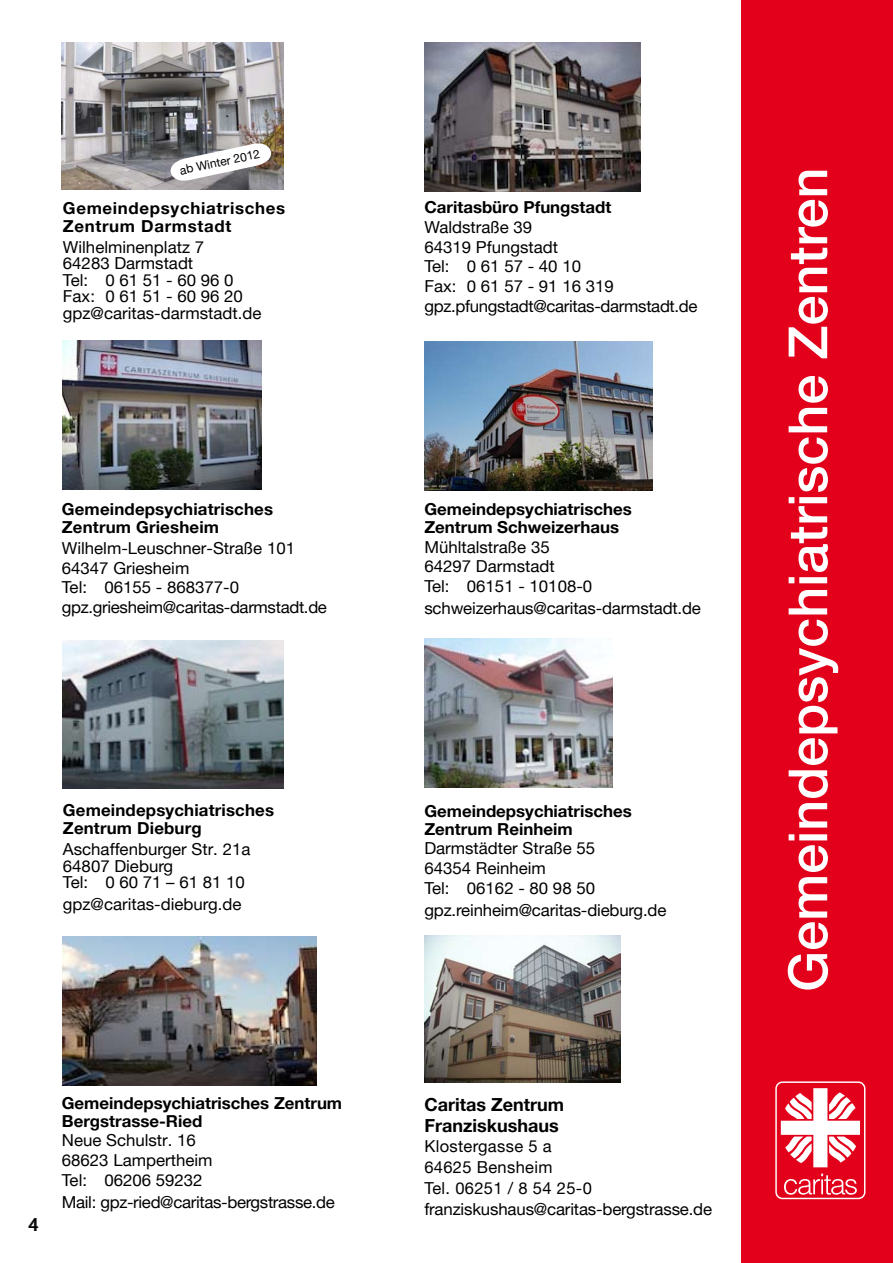
<style>
.page{position:relative;width:893px;height:1263px;background:#fff}
.page>*{position:absolute;margin:0;border:0;box-sizing:border-box;transform-origin:0 0}
.t1{font:500 54px "Helvetica Neue";color:#fff}
.t2{font:700 18px/21.6px "Helvetica Neue";color:#000}
.t3{font:18px "Helvetica Neue";color:#000}
.t4{font:16.5px/19.8px "Helvetica Neue";color:#000}
.t5{font:700 16.5px/18px "Helvetica Neue";color:#000}
.t6{font:700 16.5px/18px "Helvetica Neue";letter-spacing:.04em;color:#000}
.t7{font:16.5px "Helvetica Neue";letter-spacing:-.02em;color:#000}
.t8{font:12px "Helvetica Neue";color:#000}
</style>
<div class="page">
<div style="left:742px;top:0;width:151px;height:1263px;background:#e2001a"></div>
<img style="left:424px;top:341px;width:229px;height:149px">
<img style="left:62px;top:43px;width:221px;height:147px">
<img style="left:63px;top:341px;width:198px;height:148px">
<img style="left:63px;top:640px;width:221px;height:149px">
<img style="left:424px;top:638px;width:189px;height:149px">
<img style="left:424px;top:43px;width:217px;height:148px">
<img style="left:63px;top:936px;width:254px;height:149px">
<img style="left:424px;top:935px;width:197px;height:148px">
<svg style="left:169px;top:141px;width:104px;height:42px"></svg>
<div style="left:775px;top:1081px;width:90px;height:118px;border:3px solid #fff;border-radius:6px"></div>
<div style="left:777px;top:1083px;width:87px;height:115px;background:#e2001a;border-radius:6px"></div>
<svg style="left:784px;top:1173px;width:73px;height:22px"></svg>
<svg style="left:781px;top:1088px;width:79px;height:79px"></svg>
<p class="t8" style="left:179px;top:163px;width:83px;rotate:-12deg">ab Winter 2012</p>
<p class="t6" style="left:63px;top:199px;width:224px">Gemeindepsychiatrisches<br>Zentrum Darmstadt</p>
<p class="t4" style="left:63px;top:238px;width:200px;line-height:16.5px">Wilhelminenplatz 7<br>64283 Darmstadt<br>Tel: 0 61 51 - 60 96 0<br>Fax: 0 61 51 - 60 96 20 gpz@caritas-darmstadt.de</p>
<p class="t5" style="left:62px;top:499px;width:213px">Gemeindepsychiatrisches<br>Zentrum Griesheim</p>
<p class="t4" style="left:62px;top:538px;width:267px">Wilhelm-Leuschner-Straße 101<br>64347 Griesheim<br>Tel: 06155 - 868377-0 gpz.griesheim@caritas-darmstadt.de</p>
<p class="t5" style="left:63px;top:801px;width:213px">Gemeindepsychiatrisches<br>Zentrum Dieburg</p>
<p class="t4" style="left:63px;top:841px;width:189px;line-height:16.5px">Aschaffenburger Str. 21a<br>64807 Dieburg<br>Tel: 0 60 71 – 61 81 10</p>
<p class="t4" style="left:63px;top:894px;width:180px">gpz@caritas-dieburg.de</p>
<p class="t3" style="left:28px;top:1214px;width:12px">4</p>
<p class="t5" style="left:62px;top:1093px;width:282px">Gemeindepsychiatrisches Zentrum<br>Bergstrasse-Ried</p>
<p class="t4" style="left:62px;top:1130px;width:152px">Neue Schulstr. 16<br>68623 Lampertheim<br>Tel: 06206 59232</p>
<p class="t7" style="left:62px;top:1192px;width:274px">Mail: gpz-ried@caritas-bergstrasse.de</p>
<p class="t5" style="left:424px;top:198px;width:189px">Caritasbüro Pfungstadt</p>
<p class="t4" style="left:424px;top:217px;width:275px">Waldstraße 39<br>64319 Pfungstadt<br>Tel: 0 61 57 - 40 10<br>Fax: 0 61 57 - 91 16 319 gpz.pfungstadt@caritas-darmstadt.de</p>
<p class="t5" style="left:424px;top:499px;width:209px">Gemeindepsychiatrisches<br>Zentrum Schweizerhaus</p>
<p class="t4" style="left:424px;top:536px;width:169px">Mühltalstraße 35<br>64297 Darmstadt<br>Tel: 06151 - 10108-0</p>
<p class="t4" style="left:424px;top:598px;width:278px">schweizerhaus@caritas-darmstadt.de</p>
<p class="t5" style="left:424px;top:801px;width:209px">Gemeindepsychiatrisches<br>Zentrum Reinheim</p>
<p class="t4" style="left:424px;top:838px;width:172px">Darmstädter Straße 55<br>64354 Reinheim<br>Tel: 06162 - 80 98 50</p>
<p class="t4" style="left:424px;top:900px;width:244px">gpz.reinheim@caritas-dieburg.de</p>
<p class="t2" style="left:424px;top:1093px;width:141px">Caritas Zentrum<br>Franziskushaus</p>
<p class="t4" style="left:424px;top:1135px;width:289px;line-height:21px">Klostergasse 5 a<br>64625 Bensheim<br>Tel. 06251 / 8 54 25-0 franziskushaus@caritas-bergstrasse.de</p>
<h1 class="t1" style="left:776px;top:992px;width:826px;rotate:-90deg">Gemeindepsychiatrische Zentren</h1>
</div>
